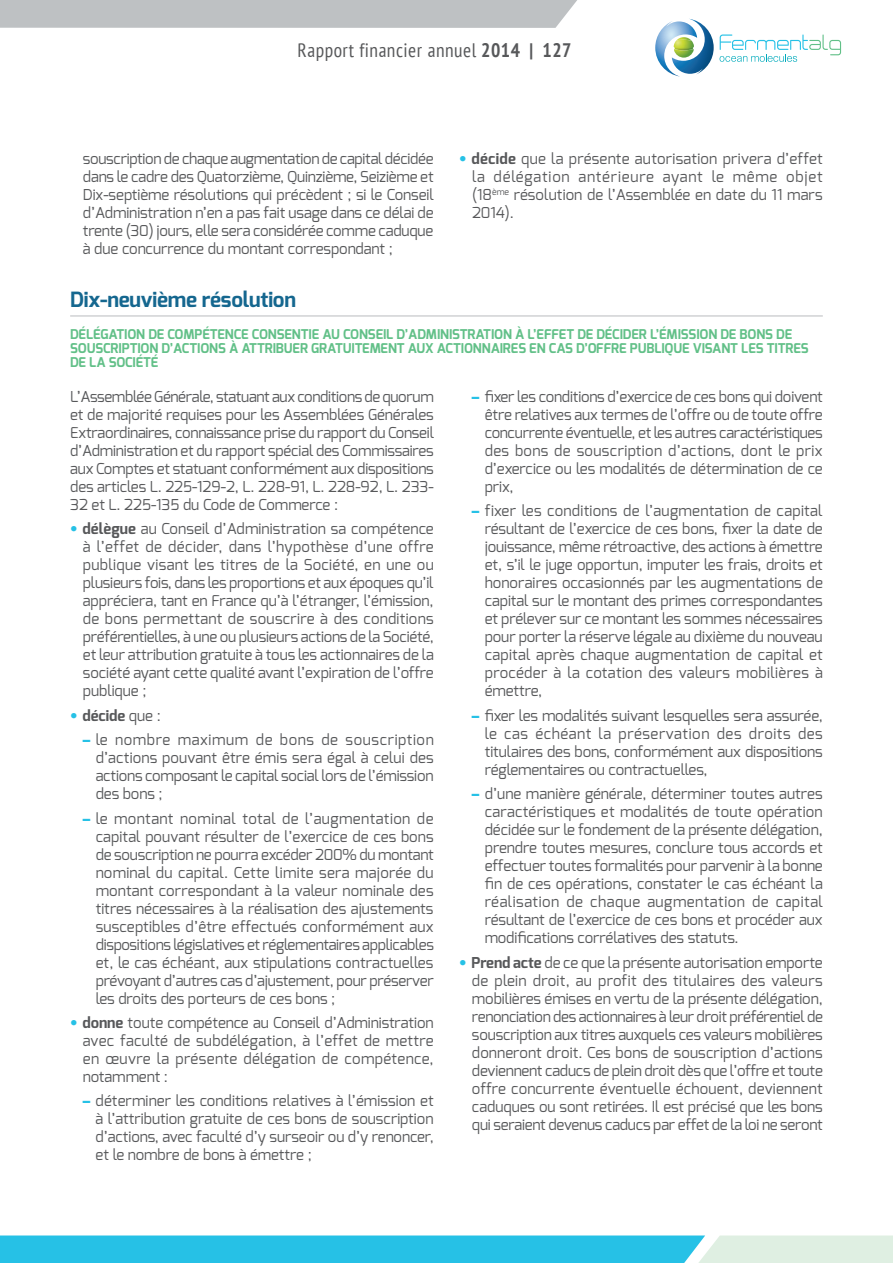
<style>
.page{position:relative;width:893px;height:1263px;background:#fff}
.page>*{position:absolute;margin:0;border:0;box-sizing:border-box;transform-origin:0 0}
.t1{font:700 21px "Exo";letter-spacing:-.01em;color:#15678f}
.t2{font:condensed 19.5px "PT Sans";letter-spacing:.025em;color:#57585a}
.t3{font:15px/18px "Exo";letter-spacing:-.005em;color:#57585a;text-align:justify}
.t4{font:700 15px "Exo";letter-spacing:-.005em;color:#57585a}
.t5{font:700 13.5px/14.2px "Exo";letter-spacing:-.005em;color:#62c088}
.s1{font-weight:700}
.s2{font-family:"Helvetica Neue LT Std";font-weight:800;color:#26c1e6}
.s3{font-weight:400}
</style>
<div class="page">
<svg style="left:0;top:1235px;width:893px;height:28px;background:#52cce6"></svg>
<div style="left:0;top:0;width:577px;height:28px;background:#bec1c3"></div>
<svg style="left:720px;top:35px;width:121px;height:27px"></svg>
<svg style="left:655px;top:19px;width:59px;height:58px"></svg>
<img style="left:674px;top:40px;width:19px;height:10px">
<hr style="left:70px;top:316px;width:753px;height:1px;background:#babbbe">
<h2 class="t2" style="left:298px;top:37px;width:275px">Rapport financier annuel <span class="s1">2014 | 127</span></h2>
<p class="t3" style="left:83px;top:149px;width:352px">souscription de chaque augmentation de capital décidée dans le cadre des Quatorzième, Quinzième, Seizième et Dix-septième résolutions qui précèdent ; si le Conseil d’Administration n’en a pas fait usage dans ce délai de trente (30) jours, elle sera considérée comme caduque à due concurrence du montant correspondant ;</p>
<p class="t3" style="left:472px;top:149px;width:352px;text-indent:-13px"><span class="s2">•</span> <span class="s1">décide</span> que la présente autorisation privera d’effet la délégation antérieure ayant le même objet (18<sup>ème</sup> résolution de l’Assemblée en date du 11 mars 2014).</p>
<h1 class="t1" style="left:70px;top:286px;width:227px">Dix-neuvième résolution</h1>
<p class="t5" style="left:70px;top:327px;width:740px">DÉLÉGATION DE COMPÉTENCE CONSENTIE AU CONSEIL D’ADMINISTRATION À L’EFFET DE DÉCIDER L’ÉMISSION DE BONS DE<br>SOUSCRIPTION D’ACTIONS À ATTRIBUER GRATUITEMENT AUX ACTIONNAIRES EN CAS D’OFFRE PUBLIQUE VISANT LES TITRES<br>DE LA SOCIÉTÉ</p>
<p class="t3" style="left:70px;top:388px;width:365px">L’Assemblée Générale, statuant aux conditions de quorum et de majorité requises pour les Assemblées Générales Extraordinaires, connaissance prise du rapport du Conseil d’Administration et du rapport spécial des Commissaires aux Comptes et statuant conformément aux dispositions des articles L. 225-129-2, L. 228-91, L. 228-92, L. 233- 32 et L. 225-135 du Code de Commerce :</p>
<p class="t3" style="left:83px;top:520px;width:352px;text-indent:-13px"><span class="s2">•</span> <span class="s1">délègue</span> au Conseil d’Administration sa compétence à l’effet de décider, dans l’hypothèse d’une offre publique visant les titres de la Société, en une ou plusieurs fois, dans les proportions et aux époques qu’il appréciera, tant en France qu’à l’étranger, l’émission, de bons permettant de souscrire à des conditions préférentielles, à une ou plusieurs actions de la Société, et leur attribution gratuite à tous les actionnaires de la société ayant cette qualité avant l’expiration de l’offre publique ;</p>
<p class="t4" style="left:70px;top:706px;width:92px"><span class="s2">•</span> décide <span class="s3">que :</span></p>
<p class="t3" style="left:96px;top:731px;width:340px;text-indent:-13px"><span class="s2">–</span> le nombre maximum de bons de souscription d’actions pouvant être émis sera égal à celui des actions composant le capital social lors de l’émission des bons ;</p>
<p class="t3" style="left:96px;top:809px;width:340px;text-indent:-13px"><span class="s2">–</span> le montant nominal total de l’augmentation de capital pouvant résulter de l’exercice de ces bons de souscription ne pourra excéder 200% du montant nominal du capital. Cette limite sera majorée du montant correspondant à la valeur nominale des titres nécessaires à la réalisation des ajustements susceptibles d’être effectués conformément aux dispositions législatives et réglementaires applicables et, le cas échéant, aux stipulations contractuelles prévoyant d’autres cas d’ajustement, pour préserver les droits des porteurs de ces bons ;</p>
<p class="t3" style="left:83px;top:1013px;width:352px;text-indent:-13px"><span class="s2">•</span> <span class="s1">donne</span> toute compétence au Conseil d’Administration avec faculté de subdélégation, à l’effet de mettre en œuvre la présente délégation de compétence, notamment :</p>
<p class="t3" style="left:96px;top:1092px;width:340px;text-indent:-13px"><span class="s2">–</span> déterminer les conditions relatives à l’émission et à l’attribution gratuite de ces bons de souscription d’actions, avec faculté d’y surseoir ou d’y renoncer, et le nombre de bons à émettre ;</p>
<p class="t3" style="left:485px;top:388px;width:340px;text-indent:-13px"><span class="s2">–</span> fixer les conditions d’exercice de ces bons qui doivent être relatives aux termes de l’offre ou de toute offre concurrente éventuelle, et les autres caractéristiques des bons de souscription d’actions, dont le prix d’exercice ou les modalités de détermination de ce prix,</p>
<p class="t3" style="left:485px;top:502px;width:340px;text-indent:-13px"><span class="s2">–</span> fixer les conditions de l’augmentation de capital résultant de l’exercice de ces bons, fixer la date de jouissance, même rétroactive, des actions à émettre et, s’il le juge opportun, imputer les frais, droits et honoraires occasionnés par les augmentations de capital sur le montant des primes correspondantes et prélever sur ce montant les sommes nécessaires pour porter la réserve légale au dixième du nouveau capital après chaque augmentation de capital et procéder à la cotation des valeurs mobilières à émettre,</p>
<p class="t3" style="left:485px;top:706px;width:340px;text-indent:-13px"><span class="s2">–</span> fixer les modalités suivant lesquelles sera assurée, le cas échéant la préservation des droits des titulaires des bons, conformément aux dispositions réglementaires ou contractuelles,</p>
<p class="t3" style="left:485px;top:785px;width:340px;text-indent:-13px"><span class="s2">–</span> d’une manière générale, déterminer toutes autres caractéristiques et modalités de toute opération décidée sur le fondement de la présente délégation, prendre toutes mesures, conclure tous accords et effectuer toutes formalités pour parvenir à la bonne fin de ces opérations, constater le cas échéant la réalisation de chaque augmentation de capital résultant de l’exercice de ces bons et procéder aux modifications corrélatives des statuts.</p>
<p class="t3" style="left:472px;top:953px;width:352px;text-indent:-13px"><span class="s2">•</span> <span class="s1">Prend acte</span> de ce que la présente autorisation emporte de plein droit, au profit des titulaires des valeurs mobilières émises en vertu de la présente délégation, renonciation des actionnaires à leur droit préférentiel de souscription aux titres auxquels ces valeurs mobilières donneront droit. Ces bons de souscription d’actions deviennent caducs de plein droit dès que l’offre et toute offre concurrente éventuelle échouent, deviennent caduques ou sont retirées. Il est précisé que les bons qui seraient devenus caducs par effet de la loi ne seront</p>
</div>
